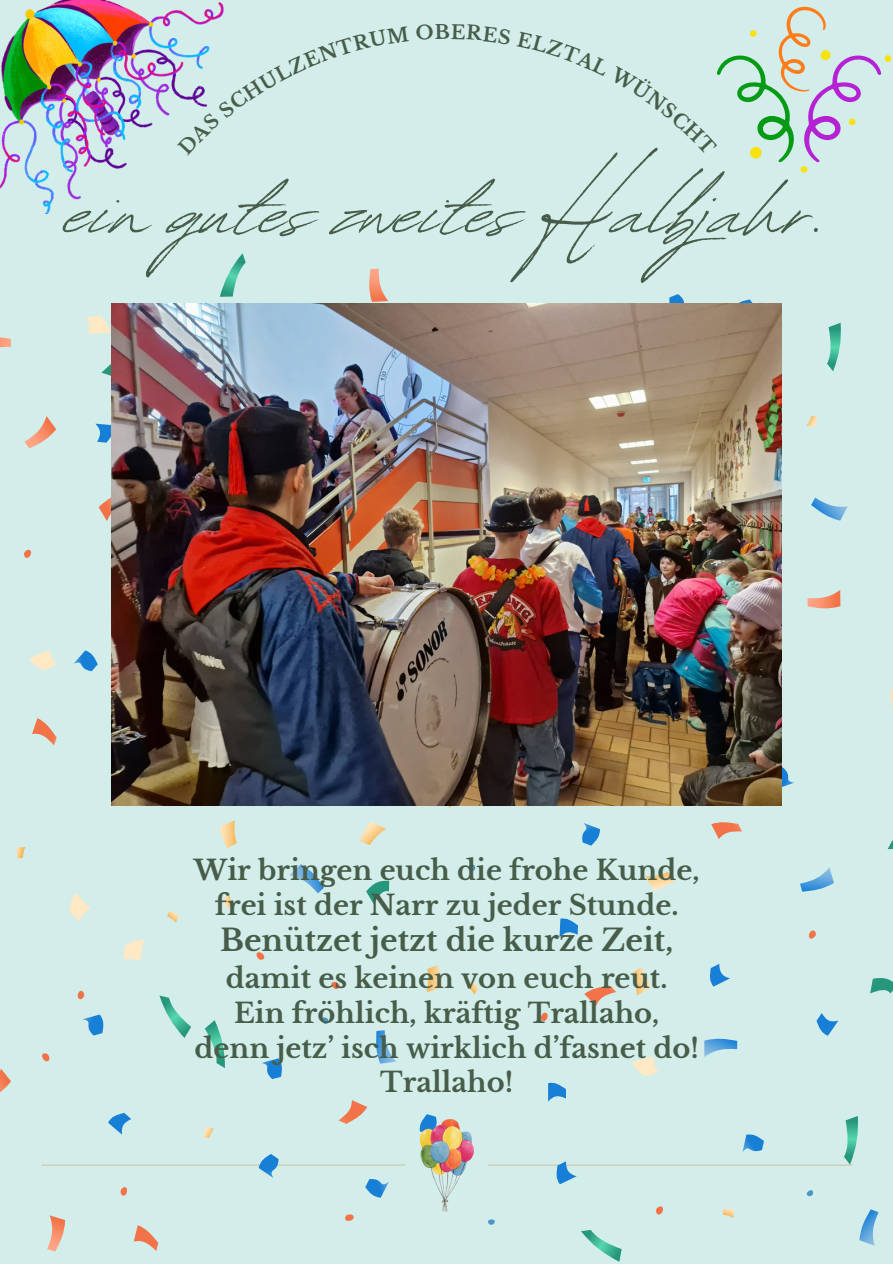
<style>
.page{position:relative;width:893px;height:1264px;background:#fff}
.page>*{position:absolute;margin:0;border:0;box-sizing:border-box;transform-origin:0 0}
.t1{font:127.5px "Revive 80 Signature";color:#475d4a}
.t2{font:700 30px "Libre Baskerville";color:#475d4a}
.t3{font:700 27.3px/34.8px "Libre Baskerville";color:#475d4a;text-align:center}
</style>
<div class="page">
<div style="left:0;top:0;width:892px;height:1263px;background:#d3edea"></div>
<hr style="left:41px;top:1164px;width:364px;height:1px;background:#d1c6a6">
<hr style="left:488px;top:1164px;width:364px;height:1px;background:#d1c6a6">
<svg style="left:47px;top:1215px;width:18px;height:36px"></svg>
<svg style="left:220px;top:253px;width:26px;height:44px"></svg>
<svg style="left:120px;top:1187px;width:7px;height:8px"></svg>
<svg style="left:222px;top:895px;width:11px;height:13px"></svg>
<svg style="left:467px;top:981px;width:12px;height:13px"></svg>
<svg style="left:86px;top:316px;width:25px;height:17px"></svg>
<svg style="left:369px;top:269px;width:19px;height:33px"></svg>
<svg style="left:710px;top:964px;width:20px;height:22px"></svg>
<svg style="left:42px;top:1053px;width:7px;height:8px"></svg>
<svg style="left:827px;top:323px;width:14px;height:48px"></svg>
<svg style="left:108px;top:1113px;width:23px;height:21px"></svg>
<svg style="left:16px;top:847px;width:9px;height:11px"></svg>
<svg style="left:887px;top:841px;width:5px;height:8px"></svg>
<svg style="left:78px;top:990px;width:7px;height:9px"></svg>
<svg style="left:811px;top:497px;width:36px;height:23px"></svg>
<svg style="left:890px;top:690px;width:2px;height:14px"></svg>
<svg style="left:435px;top:805px;width:24px;height:3px"></svg>
<svg style="left:29px;top:650px;width:28px;height:20px"></svg>
<svg style="left:742px;top:1134px;width:22px;height:18px"></svg>
<svg style="left:807px;top:590px;width:33px;height:19px"></svg>
<svg style="left:366px;top:880px;width:23px;height:24px"></svg>
<svg style="left:273px;top:805px;width:19px;height:1px"></svg>
<svg style="left:488px;top:1219px;width:7px;height:6px"></svg>
<svg style="left:632px;top:1057px;width:26px;height:19px"></svg>
<svg style="left:322px;top:1017px;width:6px;height:8px"></svg>
<svg style="left:167px;top:911px;width:12px;height:12px"></svg>
<svg style="left:365px;top:1179px;width:24px;height:18px"></svg>
<svg style="left:426px;top:965px;width:16px;height:27px"></svg>
<svg style="left:289px;top:864px;width:35px;height:29px"></svg>
<svg style="left:733px;top:299px;width:22px;height:5px"></svg>
<svg style="left:24px;top:549px;width:7px;height:9px"></svg>
<svg style="left:711px;top:822px;width:31px;height:17px"></svg>
<svg style="left:0;top:337px;width:11px;height:11px"></svg>
<svg style="left:541px;top:1012px;width:7px;height:9px"></svg>
<svg style="left:632px;top:967px;width:19px;height:28px"></svg>
<svg style="left:844px;top:1116px;width:14px;height:48px"></svg>
<svg style="left:24px;top:416px;width:32px;height:32px"></svg>
<svg style="left:74px;top:650px;width:24px;height:21px"></svg>
<svg style="left:581px;top:1230px;width:40px;height:31px"></svg>
<svg style="left:559px;top:918px;width:19px;height:19px"></svg>
<svg style="left:205px;top:1020px;width:20px;height:48px"></svg>
<svg style="left:376px;top:1030px;width:20px;height:33px"></svg>
<svg style="left:668px;top:294px;width:22px;height:10px"></svg>
<svg style="left:83px;top:1014px;width:21px;height:21px"></svg>
<svg style="left:134px;top:1225px;width:24px;height:25px"></svg>
<svg style="left:259px;top:1154px;width:19px;height:23px"></svg>
<svg style="left:859px;top:1209px;width:19px;height:36px"></svg>
<svg style="left:548px;top:1082px;width:18px;height:19px"></svg>
<svg style="left:582px;top:823px;width:18px;height:22px"></svg>
<svg style="left:808px;top:930px;width:8px;height:9px"></svg>
<svg style="left:870px;top:978px;width:22px;height:15px"></svg>
<svg style="left:419px;top:1114px;width:17px;height:18px"></svg>
<svg style="left:204px;top:1127px;width:10px;height:11px"></svg>
<svg style="left:806px;top:1190px;width:7px;height:6px"></svg>
<svg style="left:0;top:1069px;width:11px;height:23px"></svg>
<svg style="left:723px;top:1208px;width:10px;height:9px"></svg>
<svg style="left:360px;top:821px;width:26px;height:24px"></svg>
<svg style="left:345px;top:1214px;width:9px;height:7px"></svg>
<svg style="left:256px;top:952px;width:9px;height:8px"></svg>
<svg style="left:469px;top:864px;width:6px;height:7px"></svg>
<svg style="left:219px;top:820px;width:18px;height:28px"></svg>
<svg style="left:656px;top:1206px;width:7px;height:8px"></svg>
<svg style="left:704px;top:1038px;width:33px;height:18px"></svg>
<svg style="left:69px;top:893px;width:22px;height:28px"></svg>
<svg style="left:816px;top:1013px;width:22px;height:22px"></svg>
<svg style="left:32px;top:718px;width:25px;height:27px"></svg>
<svg style="left:101px;top:362px;width:11px;height:22px"></svg>
<svg style="left:159px;top:995px;width:32px;height:42px"></svg>
<svg style="left:584px;top:985px;width:32px;height:21px"></svg>
<svg style="left:99px;top:490px;width:13px;height:31px"></svg>
<svg style="left:555px;top:1161px;width:21px;height:23px"></svg>
<svg style="left:262px;top:1058px;width:20px;height:21px"></svg>
<svg style="left:338px;top:1100px;width:29px;height:23px"></svg>
<svg style="left:806px;top:416px;width:10px;height:11px"></svg>
<svg style="left:123px;top:939px;width:21px;height:22px"></svg>
<svg style="left:331px;top:981px;width:9px;height:8px"></svg>
<svg style="left:95px;top:423px;width:17px;height:19px"></svg>
<svg style="left:800px;top:867px;width:33px;height:24px"></svg>
<svg style="left:781px;top:767px;width:13px;height:21px"></svg>
<svg style="left:645px;top:872px;width:29px;height:18px"></svg>
<img style="left:420px;top:1118px;width:53px;height:93px">
<img style="left:0;top:0;width:224px;height:214px">
<img style="left:112px;top:304px;width:669px;height:501px">
<svg style="left:177px;top:26px;width:47px;height:129px"></svg>
<svg style="left:717px;top:6px;width:174px;height:167px"></svg>
<h1 class="t1" style="left:65px;top:113px;width:764px">ein gutes zweites Halbjahr.</h1>
<p class="t3" style="left:194px;top:852px;width:507px">Wir bringen euch die frohe Kunde, frei ist der Narr zu jeder Stunde.</p>
<p class="t2" style="left:220px;top:921px;width:454px">Benützet jetzt die kurze Zeit,</p>
<p class="t3" style="left:194px;top:960px;width:505px">damit es keinen von euch reut.<br>Ein fröhlich, kräftig Trallaho, denn jetz’ isch wirklich d’fasnet do!<br>Trallaho!</p>
</div>
